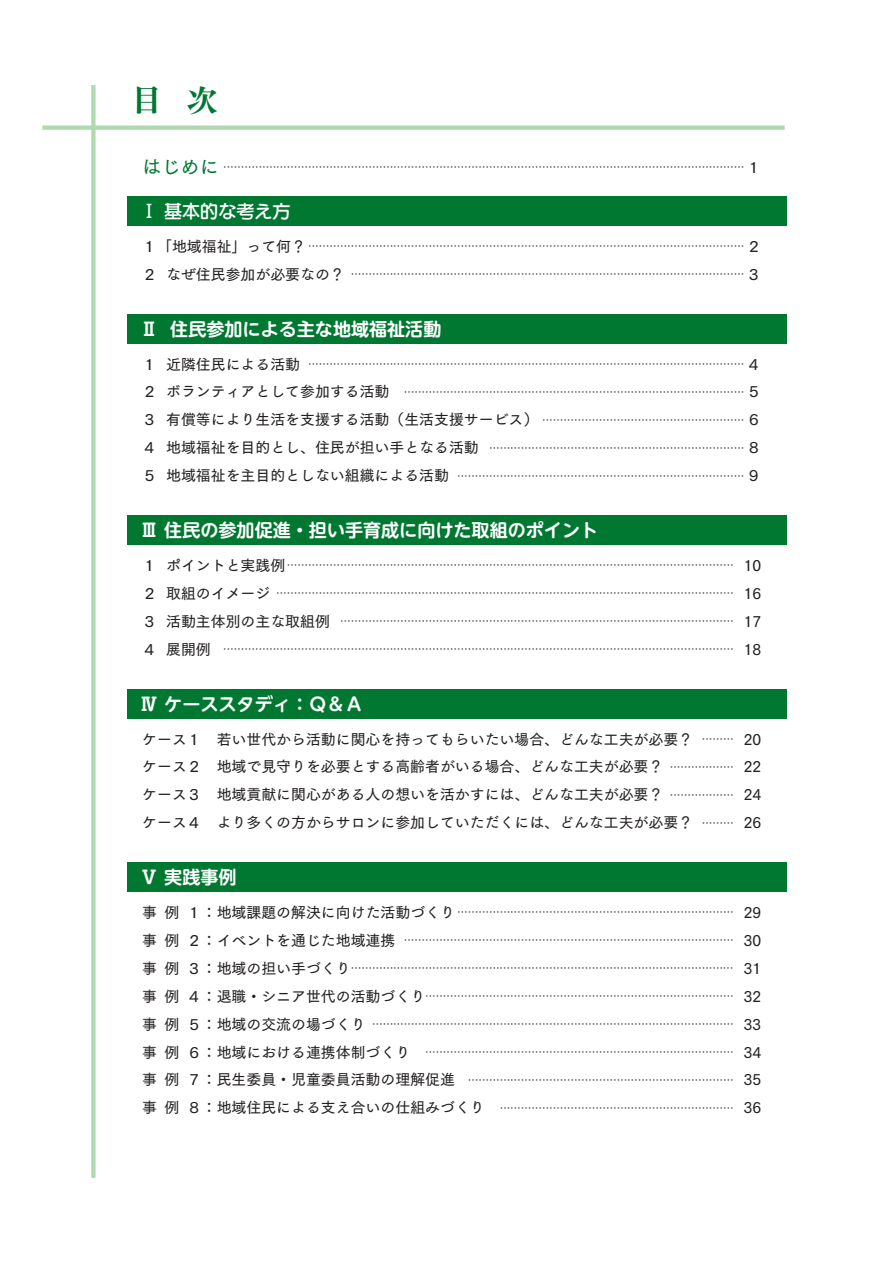
<style>
.page{position:relative;width:893px;height:1263px;background:#fff}
.page>*{position:absolute;margin:0;border:0;box-sizing:border-box;transform-origin:0 0}
.t1{font:30.9px "Tsuku Min Pro E 90 pv RKSJ H";color:#007832}
.t2{font:18px "UD Shin M Go Pro De Bold 90 pv RKSJ H";color:#fff}
.t3{font:18px "G Maru Go Pro DB 90 pv RKSJ H";color:#fff}
.t4{font:14.85px/27.9px "Tsuku Go Pro D 90 pv RKSJ H";color:#231f20;text-align:justify}
.t5{font:10.65px "Tsuku Min Pro L 90 pv RKSJ H";color:#231f20}
.s1{font-family:"Tsuku Go Pro D 90 pv RKSJ H";font-size:19.2px;color:#007832}
.s2{font-family:"Tsuku Go Pro D 90 pv RKSJ H";font-size:14.85px}
.s3{font-family:"UD Shin M Go Pro Regular 90 pv RKSJ H"}
.s4{font-family:"Tsuku Min Pro L 90 pv RKSJ H";font-size:10.65px}
</style>
<div class="page">
<svg style="left:42px;top:126px;width:742px;height:4px;background:#b3dbb2"></svg>
<svg style="left:91px;top:85px;width:4px;height:1093px;background:#b3dbb2"></svg>
<div style="left:127px;top:196px;width:659px;height:30px;background:#007832"></div>
<div style="left:127px;top:314px;width:659px;height:30px;background:#007832"></div>
<div style="left:127px;top:515px;width:659px;height:30px;background:#007832"></div>
<div style="left:127px;top:689px;width:659px;height:30px;background:#007832"></div>
<div style="left:127px;top:862px;width:659px;height:30px;background:#007832"></div>
<h1 class="t1" style="left:131px;top:89px;width:88px">目 次</h1>
<p class="t5" style="left:142px;top:163px;width:620px"><span class="s1">はじめに</span> ………………………………………………………………………………………………………………………………… <span class="s2">１</span></p>
<h2 class="t3" style="left:140px;top:204px;width:152px"><span class="s3">Ⅰ</span> 基本的な考え方</h2>
<p class="t5" style="left:142px;top:242px;width:620px"><span class="s2">１「地域福祉」って何？</span> …………………………………………………………………………………………………………… <span class="s2">２</span></p>
<p class="t5" style="left:142px;top:270px;width:620px"><span class="s2">２ なぜ住民参加が必要なの？</span> ………………………………………………………………………………………………… <span class="s2">３</span></p>
<h2 class="t2" style="left:140px;top:322px;width:303px">Ⅱ 住民参加による主な地域福祉活動</h2>
<p class="t5" style="left:142px;top:360px;width:620px"><span class="s2">１ 近隣住民による活動</span> …………………………………………………………………………………………………………… <span class="s2">４</span></p>
<p class="t5" style="left:142px;top:388px;width:620px"><span class="s2">２ ボランティアとして参加する活動</span> …………………………………………………………………………………… <span class="s2">５</span></p>
<h3 class="t4" style="left:142px;top:408px;width:620px">３ 有償等により生活を支援する活動（生活支援サービス） <span class="s4">…………………………………………………</span> ６</h3>
<p class="t5" style="left:142px;top:444px;width:620px"><span class="s2">４ 地域福祉を目的とし、住民が担い手となる活動</span> ……………………………………………………………… <span class="s2">８</span></p>
<p class="t5" style="left:142px;top:472px;width:620px"><span class="s2">５ 地域福祉を主目的としない組織による活動</span> ……………………………………………………………………… <span class="s2">９</span></p>
<h2 class="t2" style="left:140px;top:524px;width:459px">Ⅲ 住民の参加促進・担い手育成に向けた取組のポイント</h2>
<p class="t5" style="left:142px;top:561px;width:620px"><span class="s2">１ ポイントと実践例</span> ……………………………………………………………………………………………………………… <span class="s2">10</span></p>
<p class="t5" style="left:142px;top:589px;width:620px"><span class="s2">２ 取組のイメージ</span> ………………………………………………………………………………………………………………… <span class="s2">16</span></p>
<p class="t5" style="left:142px;top:617px;width:620px"><span class="s2">３ 活動主体別の主な取組例</span> ………………………………………………………………………………………………… <span class="s2">17</span></p>
<p class="t5" style="left:142px;top:645px;width:620px"><span class="s2">４ 展開例</span> ……………………………………………………………………………………………………………………………… <span class="s2">18</span></p>
<h2 class="t2" style="left:140px;top:697px;width:224px">Ⅳ ケーススタディ：Ｑ＆Ａ</h2>
<h3 class="t4" style="left:142px;top:727px;width:620px">ケース１　若い世代から活動に関心を持ってもらいたい場合、どんな工夫が必要？ <span class="s4">………</span> 20ケース２　地域で見守りを必要とする高齢者がいる場合、どんな工夫が必要？ <span class="s4">………………</span> 22ケース３　地域貢献に関心がある人の想いを活かすには、どんな工夫が必要？ <span class="s4">………………</span> 24ケース４　より多くの方からサロンに参加していただくには、どんな工夫が必要？ <span class="s4">………</span> 26</h3>
<h2 class="t2" style="left:140px;top:871px;width:98px">Ⅴ 実践事例</h2>
<p class="t5" style="left:142px;top:908px;width:620px"><span class="s2">事例１：地域課題の解決に向けた活動づくり</span> …………………………………………………………………… <span class="s2">29</span></p>
<p class="t5" style="left:142px;top:936px;width:620px"><span class="s2">事例２：イベントを通じた地域連携</span> ………………………………………………………………………………… <span class="s2">30</span></p>
<p class="t5" style="left:142px;top:964px;width:620px"><span class="s2">事例３：地域の担い手づくり</span>……………………………………………………………………………………………… <span class="s2">31</span></p>
<p class="t5" style="left:142px;top:992px;width:620px"><span class="s2">事例４：退職・シニア世代の活動づくり</span>…………………………………………………………………………… <span class="s2">32</span></p>
<p class="t5" style="left:142px;top:1020px;width:620px"><span class="s2">事例５：地域の交流の場づくり</span> ………………………………………………………………………………………… <span class="s2">33</span></p>
<p class="t5" style="left:142px;top:1048px;width:620px"><span class="s2">事例６：地域における連携体制づくり</span> …………………………………………………………………………… <span class="s2">34</span></p>
<p class="t5" style="left:142px;top:1076px;width:620px"><span class="s2">事例７：民生委員・児童委員活動の理解促進</span> ………………………………………………………………… <span class="s2">35</span></p>
<h3 class="t4" style="left:142px;top:1096px;width:620px">事例８：地域住民による支え合いの仕組みづくり <span class="s4">…………………………………………………………</span> 36</h3>
</div>
